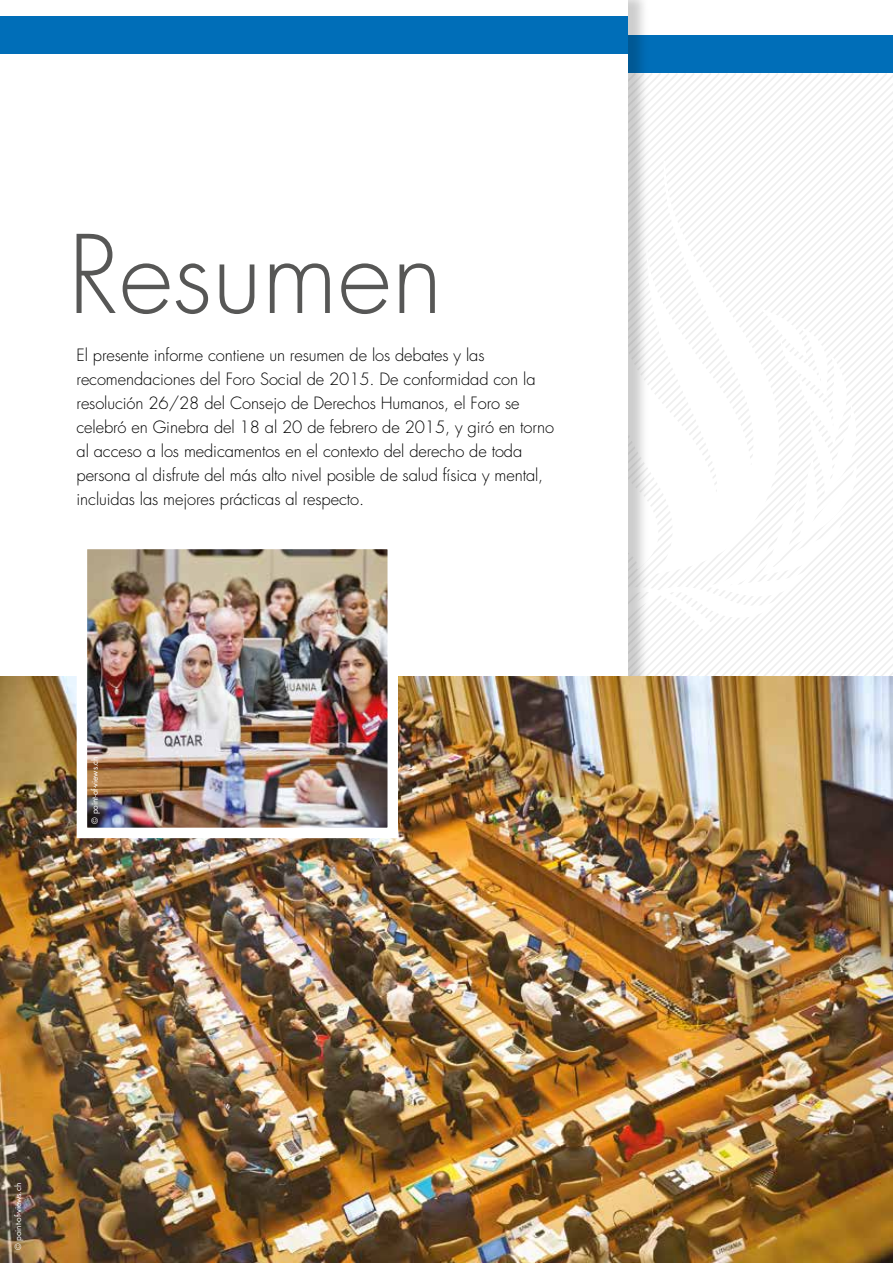
<style>
.page{position:relative;width:893px;height:1263px;background:#fff}
.page>*{position:absolute;margin:0;border:0;box-sizing:border-box;transform-origin:0 0}
.t1{font:300 105px "Futura";color:#575756}
.t2{font:300 16.5px/24px "Futura";letter-spacing:-.005em;color:#000}
.t3{font:8.25px "Futura";letter-spacing:-.005em;color:#fff}
</style>
<div class="page">
<svg style="left:722px;top:73px;width:171px;height:604px"></svg>
<svg style="left:650px;top:73px;width:72px;height:604px"></svg>
<svg style="left:650px;top:160px;width:136px;height:148px"></svg>
<svg style="left:650px;top:308px;width:212px;height:323px"></svg>
<div style="left:628px;top:35px;width:265px;height:38px;background:#006eb8"></div>
<img style="left:0;top:677px;width:893px;height:586px">
<div style="left:0;top:16px;width:628px;height:38px;background:#006eb8"></div>
<img style="left:71px;top:549px;width:332px;height:294px">
<h1 class="t1" style="left:68px;top:211px;width:376px">Resumen</h1>
<p class="t2" style="left:77px;top:343px;width:479px">El presente informe contiene un resumen de los debates y las recomendaciones del Foro Social de 2015. De conformidad con la resolución 26/28 del Consejo de Derechos Humanos, el Foro se celebró en Ginebra del 18 al 20 de febrero de 2015, y giró en torno al acceso a los medicamentos en el contexto del derecho de toda persona al disfrute del más alto nivel posible de salud física y mental, incluidas las mejores prácticas al respecto.</p>
<p class="t3" style="left:90px;top:823px;width:68px;rotate:-90deg">© point-of-views.ch</p>
<p class="t3" style="left:13px;top:1250px;width:68px;rotate:-90deg">© point-of-views.ch</p>
</div>
